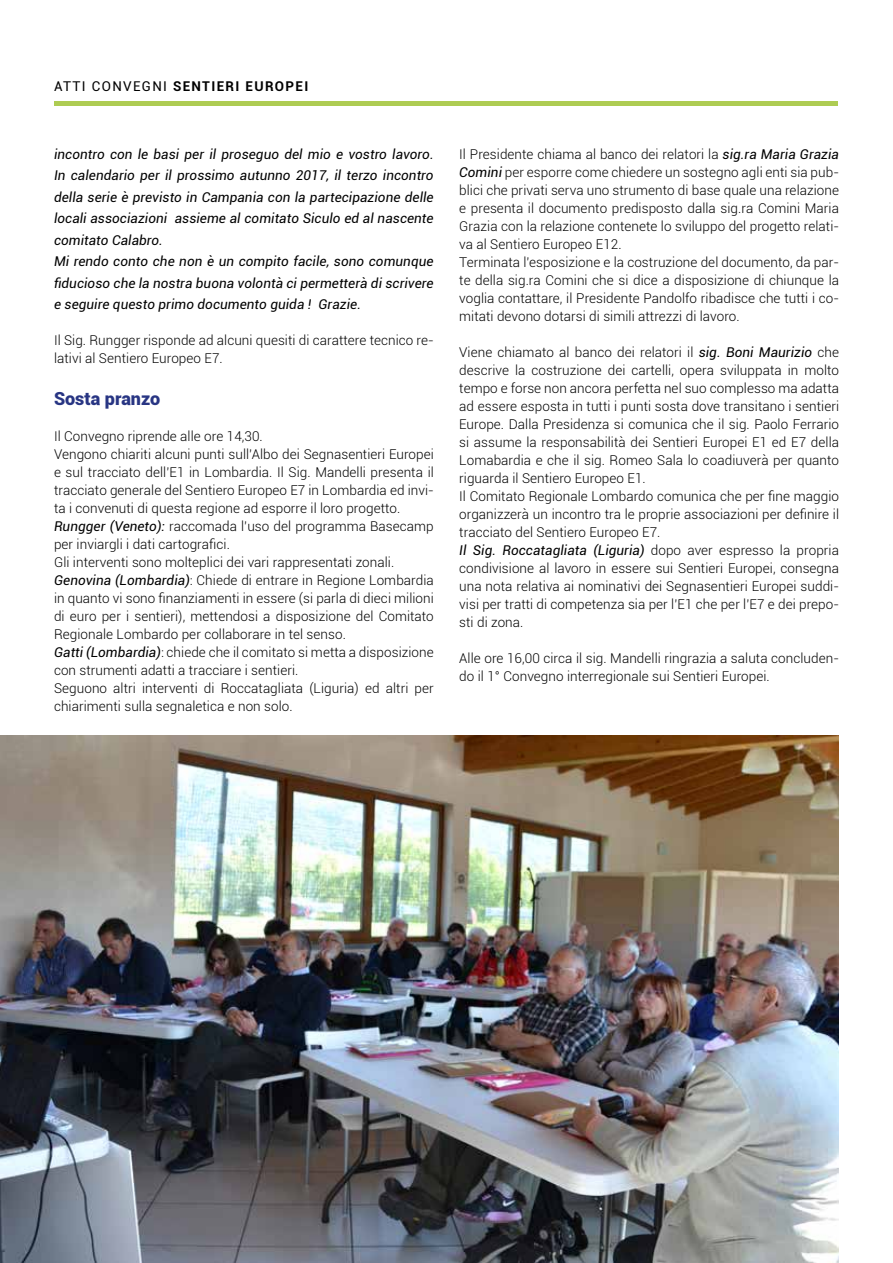
<style>
.page{position:relative;width:893px;height:1263px;background:#fff}
.page>*{position:absolute;margin:0;border:0;box-sizing:border-box;transform-origin:0 0}
.t1{font:900 18px "Roboto";color:#283583}
.t2{font:300 13.5px/18px "Roboto";letter-spacing:.005em;color:#000}
.t3{font:italic 13.5px/21.5px "Roboto";letter-spacing:.005em;color:#000}
.t4{font:700 13.5px "Roboto";letter-spacing:.1em;color:#000}
.s1{font-weight:400}
.s2{font-weight:400;font-style:italic}
</style>
<div class="page">
<div style="left:54px;top:101px;width:783px;height:5px;background:#aecc53"></div>
<img style="left:0;top:736px;width:839px;height:527px">
<p class="t4" style="left:54px;top:77px;width:256px"><span class="s1">ATTI CONVEGNI</span> SENTIERI EUROPEI</p>
<p class="t3" style="left:54px;top:143px;width:381px">incontro con le basi per il proseguo del mio e vostro lavoro.<br>In calendario per il prossimo autunno 2017, il terzo incontro della serie è previsto in Campania con la partecipazione delle locali associazioni assieme al comitato Siculo ed al nascente comitato Calabro.<br>Mi rendo conto che non è un compito facile, sono comunque fiducioso che la nostra buona volontà ci permetterà di scrivere e seguire questo primo documento guida ! Grazie.</p>
<p class="t2" style="left:54px;top:331px;width:381px">Il Sig. Rungger risponde ad alcuni quesiti di carattere tecnico re&shy;lativi al Sentiero Europeo E7.</p>
<h1 class="t1" style="left:54px;top:386px;width:108px">Sosta pranzo</h1>
<p class="t2" style="left:54px;top:427px;width:381px">Il Convegno riprende alle ore 14,30.<br>Vengono chiariti alcuni punti sull’Albo dei Segnasentieri Europei e sul tracciato dell’E1 in Lombardia. Il Sig. Mandelli presenta il tracciato generale del Sentiero Europeo E7 in Lombardia ed invi&shy;ta i convenuti di questa regione ad esporre il loro progetto.<br><span class="s2">Rungger (Veneto):</span> raccomada l’uso del programma Basecamp per inviargli i dati cartografici.<br>Gli interventi sono molteplici dei vari rappresentati zonali.<br><span class="s2">Genovina (Lombardia)</span>: Chiede di entrare in Regione Lombardia in quanto vi sono finanziamenti in essere (si parla di dieci milioni di euro per i sentieri), mettendosi a disposizione del Comitato Regionale Lombardo per collaborare in tel senso.<br><span class="s2">Gatti (Lombardia)</span>: chiede che il comitato si metta a disposizione con strumenti adatti a tracciare i sentieri.<br>Seguono altri interventi di Roccatagliata (Liguria) ed altri per chiarimenti sulla segnaletica e non solo.</p>
<p class="t2" style="left:459px;top:145px;width:381px">Il Presidente chiama al banco dei relatori la <span class="s2">sig.ra Maria Grazia Comini</span> per esporre come chiedere un sostegno agli enti sia pub&shy;blici che privati serva uno strumento di base quale una relazione e presenta il documento predisposto dalla sig.ra Comini Maria Grazia con la relazione contenete lo sviluppo del progetto relati&shy;va al Sentiero Europeo E12.<br>Terminata l’esposizione e la costruzione del documento, da par&shy;te della sig.ra Comini che si dice a disposizione di chiunque la voglia contattare, il Presidente Pandolfo ribadisce che tutti i co&shy;mitati devono dotarsi di simili attrezzi di lavoro.</p>
<p class="t2" style="left:459px;top:343px;width:381px">Viene chiamato al banco dei relatori il <span class="s2">sig. Boni Maurizio</span> che descrive la costruzione dei cartelli, opera sviluppata in molto tempo e forse non ancora perfetta nel suo complesso ma adatta ad essere esposta in tutti i punti sosta dove transitano i sentieri Europe. Dalla Presidenza si comunica che il sig. Paolo Ferrario si assume la responsabilità dei Sentieri Europei E1 ed E7 della Lomabardia e che il sig. Romeo Sala lo coadiuverà per quanto riguarda il Sentiero Europeo E1.<br>Il Comitato Regionale Lombardo comunica che per fine maggio organizzerà un incontro tra le proprie associazioni per definire il tracciato del Sentiero Europeo E7.<br><span class="s2">Il Sig. Roccatagliata (Liguria)</span> dopo aver espresso la propria condivisione al lavoro in essere sui Sentieri Europei, consegna una nota relativa ai nominativi dei Segnasentieri Europei suddi&shy;visi per tratti di competenza sia per l’E1 che per l’E7 e dei prepo&shy;sti di zona.</p>
<p class="t2" style="left:459px;top:649px;width:381px">Alle ore 16,00 circa il sig. Mandelli ringrazia a saluta concluden&shy;do il 1° Convegno interregionale sui Sentieri Europei.</p>
</div>
